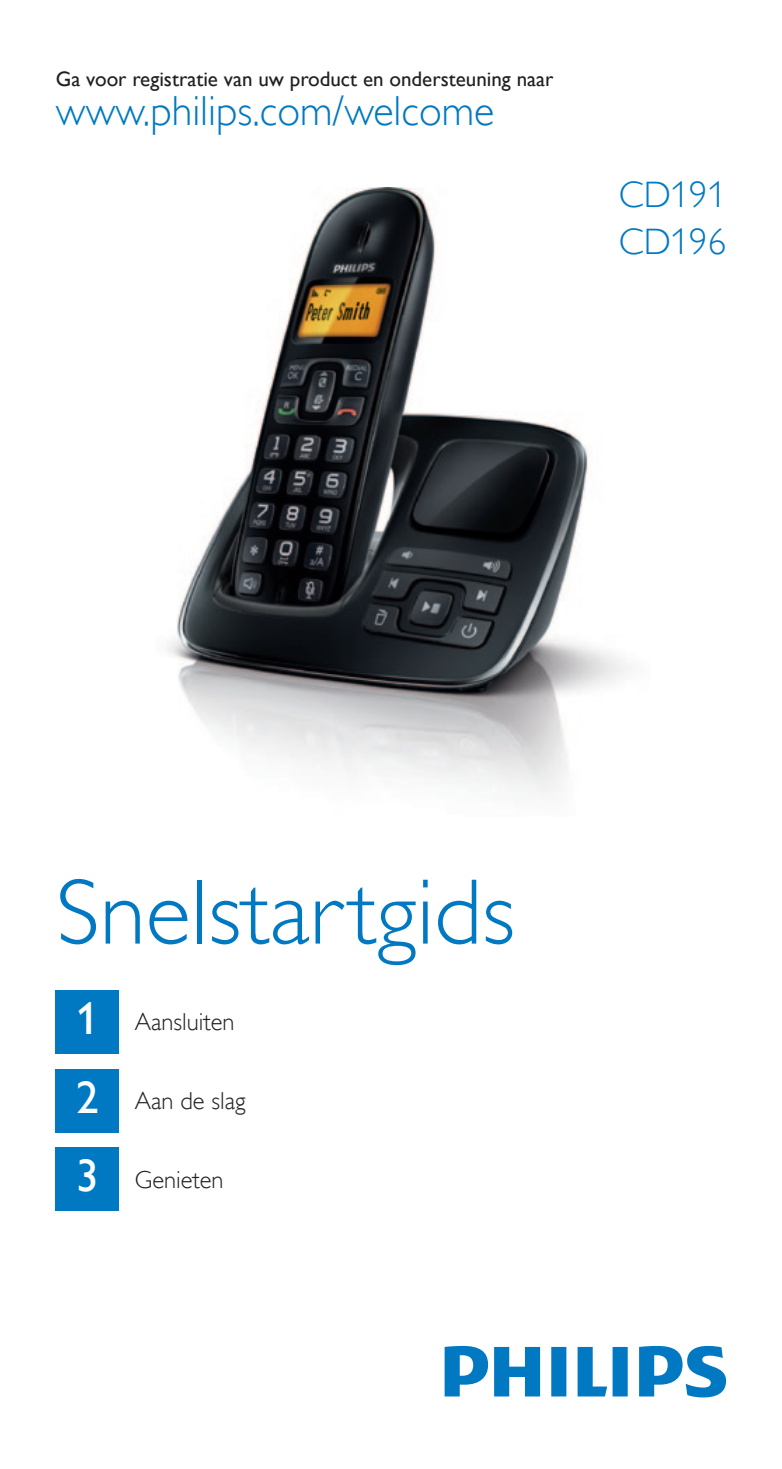
<style>
.page{position:relative;width:782px;height:1469px;background:#fff}
.page>*{position:absolute;margin:0;border:0;box-sizing:border-box;transform-origin:0 0}
.t1{font:93.45px "Gill Sans Alt One WGL Light";color:#0079c2}
.t2{font:42px "Gill Sans Alt One WGL Light";color:#0079c2}
.t3{font:36.75px/47.2px "Gill Sans Alt One WGL Light";color:#0079c2}
.t4{font:24.5px "Gill Sans Alt One WGL Light";color:#231f20}
.t5{font:21px "Gill Sans Alt One WGL";color:#231f20}
.s1{font-family:"Gill Sans Alt One WGL";font-size:45.5px;color:#fff}
</style>
<div class="page">
<img style="left:167px;top:187px;width:463px;height:610px">
<svg style="left:444px;top:1345px;width:281px;height:52px"></svg>
<div style="left:56px;top:990px;width:63px;height:63px;background:#0079c2"></div>
<div style="left:56px;top:1069px;width:63px;height:63px;background:#0079c2"></div>
<div style="left:56px;top:1147px;width:63px;height:63px;background:#0079c2"></div>
<p class="t5" style="left:56px;top:64px;width:499px">Ga voor registratie van uw product en ondersteuning naar</p>
<h2 class="t2" style="left:56px;top:83px;width:440px">www.philips.com/welcome</h2>
<h3 class="t3" style="left:618px;top:171px;width:109px">CD191<br>CD196</h3>
<h1 class="t1" style="left:56px;top:851px;width:460px">Snelstartgids</h1>
<p class="t4" style="left:76px;top:1005px;width:160px"><span class="s1">1</span> Aansluiten</p>
<p class="t4" style="left:76px;top:1084px;width:171px"><span class="s1">2</span> Aan de slag</p>
<p class="t4" style="left:76px;top:1163px;width:149px"><span class="s1">3</span> Genieten</p>
</div>
